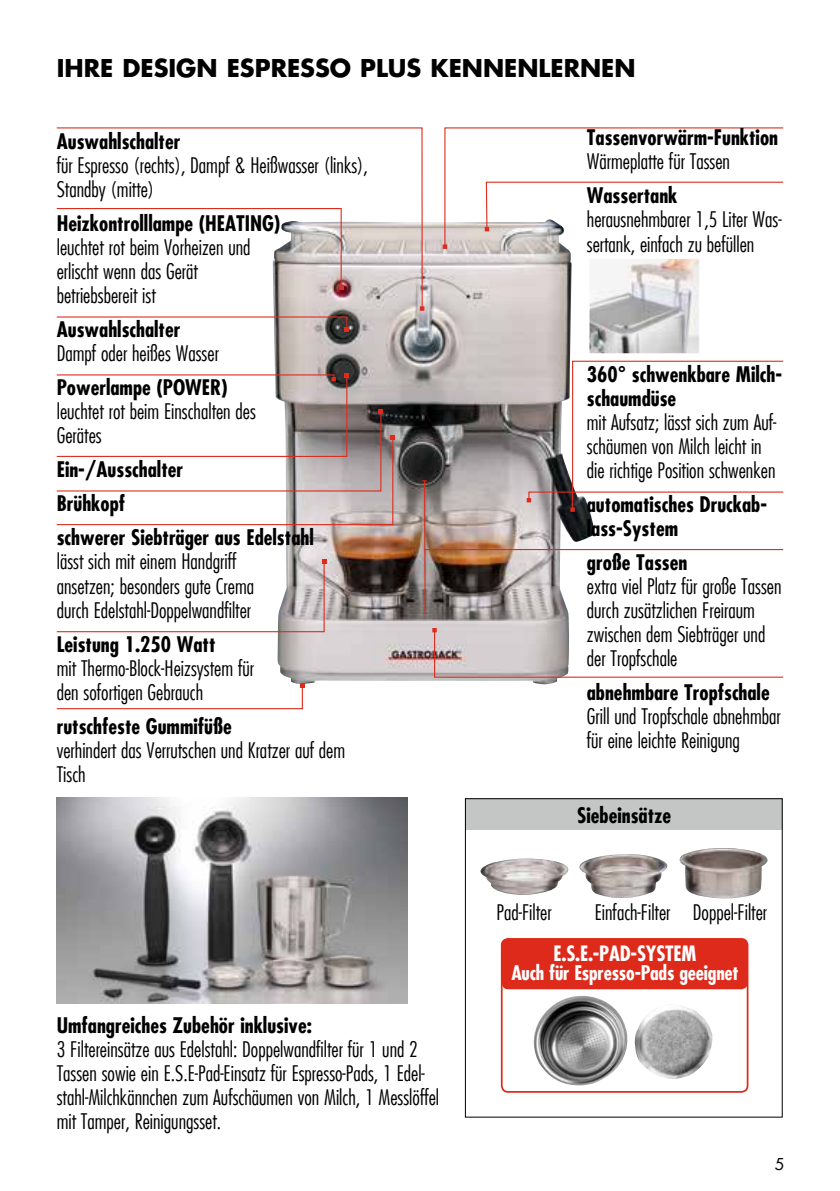
<style>
.page{position:relative;width:840px;height:1191px;background:#fff}
.page>*{position:absolute;margin:0;border:0;box-sizing:border-box;transform-origin:0 0}
.t1{font:700 24px "Futura LT";color:#000}
.t2{font:300 condensed 21px/24px "Futura LT";color:#000}
.t3{font:700 condensed 21px/34px "Futura LT";color:#000}
.t4{font:700 condensed 20.6px "Futura LT";letter-spacing:-.01em;color:#fff}
.t5{font:700 condensed 19.8px "Futura LT";letter-spacing:-.01em;color:#fff}
.t6{font:16px "Futura LT";color:#000}
</style>
<div class="page">
<img style="left:273px;top:222px;width:321px;height:465px">
<svg style="left:56px;top:560px;width:270px;height:73px"></svg>
<svg style="left:56px;top:683px;width:248px;height:27px"></svg>
<svg style="left:56px;top:127px;width:367px;height:183px"></svg>
<svg style="left:419px;top:306px;width:5px;height:5px"></svg>
<svg style="left:443px;top:127px;width:340px;height:121px"></svg>
<svg style="left:442px;top:244px;width:5px;height:5px"></svg>
<svg style="left:484px;top:181px;width:299px;height:50px"></svg>
<hr style="left:424px;top:549px;width:358px;height:1px;background:#de2b1c">
<svg style="left:432px;top:628px;width:351px;height:50px"></svg>
<svg style="left:526px;top:360px;width:257px;height:152px"></svg>
<svg style="left:56px;top:207px;width:287px;height:83px"></svg>
<svg style="left:56px;top:316px;width:293px;height:16px"></svg>
<svg style="left:56px;top:373px;width:339px;height:153px"></svg>
<hr style="left:424px;top:481px;width:1px;height:132px;background:#de2b1c">
<img style="left:57px;top:797px;width:350px;height:206px">
<div style="left:500px;top:938px;width:248px;height:154px;border:2px solid #dd2a1b;border-radius:6px"></div>
<img style="left:527px;top:995px;width:185px;height:98px">
<div style="left:501px;top:938px;width:246px;height:51px;background:#dd2a1b;border-radius:6px"></div>
<img style="left:480px;top:848px;width:288px;height:51px">
<div style="left:465px;top:798px;width:317px;height:32px;background:#c4c5c5"></div>
<div style="left:464px;top:798px;width:318px;height:319px;border:1px solid #000"></div>
<img style="left:590px;top:260px;width:107px;height:92px">
<div style="left:588px;top:258px;width:111px;height:96px;border:1px solid #fff"></div>
<p class="t1" style="left:57px;top:52px;width:580px">IHRE DESIGN ESPRESSO PLUS KENNENLERNEN</p>
<p class="t3" style="left:57px;top:125px;width:125px">Auswahlschalter</p>
<p class="t2" style="left:57px;top:153px;width:312px">für Espresso (rechts), Dampf &amp; Heißwasser (links),<br>Standby (mitte)</p>
<p class="t3" style="left:57px;top:207px;width:225px">Heizkontrolllampe (HEATING)</p>
<p class="t2" style="left:57px;top:236px;width:195px">leuchtet rot beim Vorheizen und erlischt wenn das Gerät betriebsbereit ist</p>
<p class="t3" style="left:57px;top:313px;width:125px">Auswahlschalter</p>
<p class="t2" style="left:57px;top:342px;width:164px">Dampf oder heißes Wasser</p>
<p class="t3" style="left:57px;top:371px;width:172px">Powerlampe (POWER)</p>
<p class="t2" style="left:57px;top:400px;width:201px">leuchtet rot beim Einschalten des<br>Gerätes</p>
<p class="t3" style="left:57px;top:453px;width:258px">Ein-/Ausschalter<br>Brühkopf<br>schwerer Siebträger aus Edelstahl</p>
<p class="t2" style="left:57px;top:550px;width:199px">lässt sich mit einem Handgriff ansetzen; besonders gute Crema durch Edelstahl-Doppelwandfilter</p>
<p class="t3" style="left:57px;top:627px;width:160px">Leistung 1.250 Watt</p>
<p class="t2" style="left:57px;top:656px;width:199px">mit Thermo-Block-Heizsystem für den sofortigen Gebrauch</p>
<p class="t3" style="left:57px;top:709px;width:176px">rutschfeste Gummifüße</p>
<p class="t2" style="left:57px;top:738px;width:290px">verhindert das Verrutschen und Kratzer auf dem<br>Tisch</p>
<p class="t3" style="left:57px;top:1008px;width:256px">Umfangreiches Zubehör inklusive:</p>
<p class="t2" style="left:57px;top:1036px;width:384px">3 Filtereinsätze aus Edelstahl: Doppelwandfilter für 1 und 2<br>Tassen sowie ein E.S.E-Pad-Einsatz für Espresso-Pads, 1 Edel&shy;stahl-Milchkännchen zum Aufschäumen von Milch, 1 Messlöffel mit Tamper, Reinigungsset.</p>
<p class="t3" style="left:586px;top:121px;width:193px">Tassenvorwärm-Funktion</p>
<p class="t2" style="left:586px;top:150px;width:145px">Wärmeplatte für Tassen</p>
<p class="t3" style="left:586px;top:179px;width:92px">Wassertank</p>
<p class="t2" style="left:586px;top:208px;width:196px">herausnehmbarer 1,5 Liter Was&shy;sertank, einfach zu befüllen</p>
<p class="t3" style="left:586px;top:362px;width:197px;line-height:24px">360° schwenkbare Milch&shy;schaumdüse</p>
<p class="t2" style="left:586px;top:410px;width:191px">mit Aufsatz; lässt sich zum Auf&shy;schäumen von Milch leicht in die richtige Position schwenken</p>
<p class="t3" style="left:586px;top:492px;width:181px;line-height:24px">automatisches Druckab&shy;lass-System</p>
<p class="t3" style="left:586px;top:545px;width:102px">große Tassen</p>
<p class="t2" style="left:586px;top:574px;width:196px">extra viel Platz für große Tassen durch zusätzlichen Freiraum zwischen dem Siebträger und der Tropfschale</p>
<p class="t3" style="left:586px;top:675px;width:184px">abnehmbare Tropfschale</p>
<p class="t2" style="left:586px;top:704px;width:195px">Grill und Tropfschale abnehmbar für eine leichte Reinigung</p>
<p class="t3" style="left:577px;top:798px;width:95px">Siebeinsätze</p>
<p class="t2" style="left:496px;top:900px;width:57px">Pad-Filter</p>
<p class="t2" style="left:594px;top:900px;width:174px">Einfach-Filter Doppel-Filter</p>
<p class="t4" style="left:553px;top:941px;width:144px">E.S.E.-PAD-SYSTEM</p>
<p class="t5" style="left:511px;top:960px;width:229px">Auch für Espresso-Pads geeignet</p>
<p class="t6" style="left:774px;top:1154px;width:11px">5</p>
</div>
